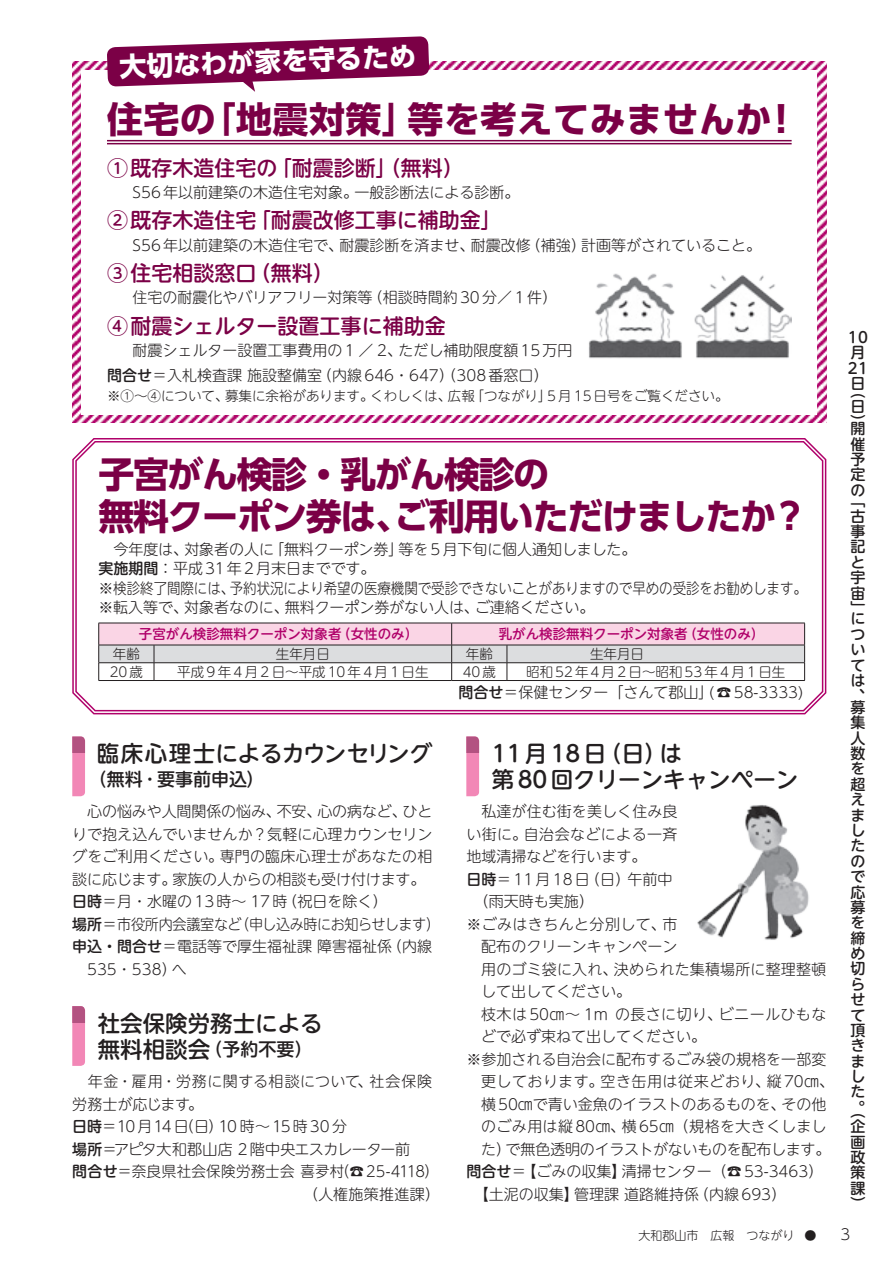
<style>
.page{position:relative;width:893px;height:1263px;background:#fff}
.page>*{position:absolute;margin:0;border:0;box-sizing:border-box;transform-origin:0 0}
.t1{font:700 36px/42px "UD Shin Go Pro";letter-spacing:-.04em;color:#7b0046}
.t2{font:700 36px "UD Shin Go Pro";letter-spacing:.01em;color:#7b0046}
.t3{font:700 27px "UD Shin Go Pro";color:#fff}
.t4{font:500 22.5px/25.5px "UD Shin M Go Pr 6";color:#231f20}
.t5{font:500 21px "UD Shin M Go Pr 6";color:#7b0046}
.t6{font:500 18px "UD Shin M Go Pr 6";color:#231f20}
.t7{font:300 15px/19.5px "UD Shin M Go Pr 6";color:#231f20}
.t8{font:500 15px/15.5px "UD Shin M Go Pr 6";color:#231f20;text-align:justify}
.t9{font:300 15px "UD Shin M Go Pr 6";letter-spacing:.025em;color:#231f20}
.t10{font:300 15px "UD Shin M Go Pr 6";letter-spacing:.035em;color:#231f20}
.t11{font:300 15px "UD Shin M Go Pr 6";letter-spacing:-.025em;color:#231f20}
.t12{font:300 15px "UD Shin M Go Pr 6";letter-spacing:.04em;color:#231f20}
.t13{font:300 15px "UD Shin M Go Pr 6";letter-spacing:-.02em;color:#231f20}
.t14{font:300 15px "UD Shin M Go Pr 6";letter-spacing:.03em;color:#231f20}
.t15{font:300 13.5px "UD Shin M Go Pr 6";color:#231f20}
.t16{font:500 13.5px "UD Shin M Go Pr 6";color:#b0016a}
.t17{font:300 12px "UD Shin M Go Pr 6";color:#231f20}
.s1{font-weight:500}
.s2{font-size:22.5px}
</style>
<div class="page">
<svg style="left:72px;top:438px;width:755px;height:277px;background:#d478af"></svg>
<svg style="left:75px;top:440px;width:749px;height:272px"></svg>
<img style="left:72px;top:61px;width:754px;height:362px">
<div style="left:81px;top:70px;width:736px;height:344px;background:#fff"></div>
<hr style="left:107px;top:140px;width:685px;height:1px;background:#7b0046">
<hr style="left:107px;top:143px;width:685px;height:1px;background:#7b0046">
<svg style="left:72px;top:753px;width:13px;height:43px"></svg>
<div style="left:72px;top:736px;width:13px;height:17px;background:#b35281"></div>
<svg style="left:466px;top:753px;width:13px;height:43px"></svg>
<div style="left:466px;top:736px;width:13px;height:17px;background:#b35281"></div>
<svg style="left:72px;top:1022px;width:13px;height:44px"></svg>
<div style="left:72px;top:1006px;width:13px;height:16px;background:#b35281"></div>
<svg style="left:107px;top:36px;width:322px;height:56px"></svg>
<img style="left:697px;top:805px;width:112px;height:135px">
<img style="left:589px;top:273px;width:93px;height:86px">
<img style="left:694px;top:275px;width:98px;height:84px">
<svg style="left:98px;top:623px;width:707px;height:57px"></svg>
<hr style="left:99px;top:680px;width:55px;height:1px;background:#231f20">
<hr style="left:154px;top:680px;width:298px;height:1px;background:#231f20">
<hr style="left:452px;top:680px;width:55px;height:1px;background:#231f20">
<hr style="left:507px;top:680px;width:298px;height:1px;background:#231f20">
<h2 class="t3" style="left:119px;top:45px;width:298px;rotate:-2deg">大切なわが家を守るため</h2>
<h1 class="t2" style="left:107px;top:90px;width:693px">住宅の「地震対策」等を考えてみませんか！</h1>
<h3 class="t5" style="left:107px;top:150px;width:358px">①既存木造住宅の「耐震診断」（無料）</h3>
<p class="t7" style="left:133px;top:182px;width:388px">S56年以前建築の木造住宅対象。一般診断法による診断。</p>
<h3 class="t5" style="left:107px;top:203px;width:396px">②既存木造住宅「耐震改修工事に補助金」</h3>
<p class="t7" style="left:133px;top:234px;width:630px">S56年以前建築の木造住宅で、耐震診断を済ませ、耐震改修（補強）計画等がされていること。</p>
<h3 class="t5" style="left:107px;top:255px;width:228px">③住宅相談窓口（無料）</h3>
<p class="t7" style="left:133px;top:287px;width:426px">住宅の耐震化やバリアフリー対策等（相談時間約30分／１件）</p>
<h3 class="t5" style="left:107px;top:309px;width:340px">④耐震シェルター設置工事に補助金</h3>
<p class="t7" style="left:107px;top:337px;width:467px;line-height:25.2px;text-indent:26px">耐震シェルター設置工事費用の1 ／ 2、ただし補助限度額15万円<span class="s1">問合せ</span>＝入札検査課 施設整備室（内線646・647）（308番窓口）</p>
<p class="t15" style="left:107px;top:385px;width:623px">※①～④について、募集に余裕があります。くわしくは、広報「つながり」5月15日号をご覧ください。</p>
<h1 class="t1" style="left:99px;top:452px;width:711px">子宮がん検診・乳がん検診の<br>無料クーポン券は、ご利用いただけましたか？</h1>
<p class="t7" style="left:98px;top:539px;width:710px">　今年度は、対象者の人に「無料クーポン券」等を5月下旬に個人通知しました。<br><span class="s1">実施期間</span>：平成31年2月末日までです。<br>※検診終了間際には、予約状況により希望の医療機関で受診できないことがありますので早めの受診をお勧めします。※転入等で、対象者なのに、無料クーポン券がない人は、ご連絡ください。</p>
<p class="t16" style="left:139px;top:623px;width:281px">子宮がん検診無料クーポン対象者（女性のみ）</p>
<p class="t16" style="left:499px;top:623px;width:267px">乳がん検診無料クーポン対象者（女性のみ）</p>
<p class="t15" style="left:113px;top:643px;width:28px">年齢</p>
<p class="t15" style="left:276px;top:643px;width:55px">生年月日</p>
<p class="t15" style="left:466px;top:643px;width:180px">年齢 　　　　　　生年月日</p>
<p class="t15" style="left:110px;top:661px;width:35px">20歳</p>
<p class="t15" style="left:177px;top:661px;width:253px">平成９年４月２日～平成10年４月１日生</p>
<p class="t15" style="left:463px;top:661px;width:35px">40歳</p>
<p class="t15" style="left:526px;top:661px;width:261px">昭和52年4月２日～昭和53年４月１日生</p>
<p class="t7" style="left:459px;top:682px;width:347px"><span class="s1">問合せ</span>＝保健センター「さんて郡山」(☎58-3333)</p>
<h3 class="t4" style="left:97px;top:740px;width:337px">臨床心理士によるカウンセリング</h3>
<p class="t6" style="left:89px;top:764px;width:177px">（無料･要事前申込）</p>
<p class="t7" style="left:87px;top:801px;width:347px">心の悩みや人間関係の悩み、不安、心の病など、ひと</p>
<p class="t7" style="left:72px;top:823px;width:362px">りで抱え込んでいませんか？気軽に心理カウンセリン</p>
<p class="t7" style="left:72px;top:846px;width:362px">グをご利用ください。専門の臨床心理士があなたの相</p>
<p class="t7" style="left:72px;top:868px;width:355px">談に応じます。家族の人からの相談も受け付けます。</p>
<p class="t7" style="left:72px;top:891px;width:317px"><span class="s1">日時</span>＝月・水曜の13時～ 17時（祝日を除く）</p>
<p class="t11" style="left:72px;top:912px;width:369px"><span class="s1">場所</span>＝市役所内会議室など（申し込み時にお知らせします）</p>
<p class="t7" style="left:72px;top:936px;width:361px"><span class="s1">申込・問合せ</span>＝電話等で厚生福祉課 障害福祉係（内線</p>
<p class="t7" style="left:87px;top:958px;width:101px">535・538）へ</p>
<h3 class="t4" style="left:98px;top:1010px;width:226px">社会保険労務士による</h3>
<p class="t6" style="left:98px;top:1034px;width:216px"><span class="s2">無料相談会</span>（予約不要）</p>
<p class="t12" style="left:88px;top:1069px;width:346px">年金・雇用・労務に関する相談について、社会保険</p>
<p class="t7" style="left:72px;top:1093px;width:132px">労務士が応じます。</p>
<p class="t10" style="left:72px;top:1114px;width:276px"><span class="s1">日時</span>＝10月14日（日）10 時～15時30 分</p>
<p class="t13" style="left:72px;top:1137px;width:339px"><span class="s1">場所</span>＝アピタ大和郡山店 2 階中央エスカレーター前</p>
<p class="t7" style="left:72px;top:1161px;width:368px"><span class="s1">問合せ</span>＝奈良県社会保険労務士会 喜夛村（☎25-4118）</p>
<p class="t9" style="left:304px;top:1182px;width:138px">（人権施策推進課）</p>
<h3 class="t4" style="left:492px;top:740px;width:308px">11月18日（日）は<br>第80回クリーンキャンペーン</h3>
<p class="t7" style="left:481px;top:801px;width:198px">私達が住む街を美しく住み良</p>
<p class="t9" style="left:466px;top:822px;width:213px">い街に。自治会などによる一斉</p>
<p class="t7" style="left:466px;top:846px;width:181px">地域清掃などを行います。</p>
<p class="t7" style="left:466px;top:868px;width:208px"><span class="s1">日時</span>＝11月18日（日）午前中</p>
<p class="t7" style="left:466px;top:891px;width:129px">　（雨天時も実施）</p>
<p class="t9" style="left:466px;top:912px;width:213px">※ごみはきちんと分別して、市</p>
<p class="t7" style="left:481px;top:936px;width:198px">配布のクリーンキャンペーン</p>
<p class="t7" style="left:481px;top:958px;width:347px">用のゴミ袋に入れ、決められた集積場所に整理整頓</p>
<p class="t7" style="left:481px;top:981px;width:151px">して出してください。</p>
<p class="t14" style="left:481px;top:1002px;width:347px">枝木は50㎝～ 1m の長さに切り、ビニールひもな</p>
<p class="t7" style="left:481px;top:1026px;width:226px">どで必ず束ねて出してください。</p>
<p class="t7" style="left:466px;top:1048px;width:362px">※参加される自治会に配布するごみ袋の規格を一部変</p>
<p class="t10" style="left:481px;top:1069px;width:354px">更しております。空き缶用は従来どおり、縦70㎝、</p>
<p class="t7" style="left:481px;top:1093px;width:347px">横50㎝で青い金魚のイラストのあるものを、その他</p>
<p class="t9" style="left:481px;top:1114px;width:347px">のごみ用は縦80㎝、横65㎝（規格を大きくしまし</p>
<p class="t7" style="left:481px;top:1138px;width:351px">た）で無色透明のイラストがないものを配布します。</p>
<p class="t7" style="left:466px;top:1161px;width:371px"><span class="s1">問合せ</span>＝【ごみの収集】清掃センター（☎53-3463）　</p>
<p class="t7" style="left:466px;top:1183px;width:321px">　【土泥の収集】管理課 道路維持係（内線693）</p>
<p class="t8" style="left:848px;top:329px;width:22px;text-align:left">10月<br>21日</p>
<p class="t8" style="left:850px;top:382px;width:16px">（日</p>
<p class="t8" style="left:850px;top:415px;width:16px;line-height:18.8px">）開催</p>
<p class="t8" style="left:850px;top:451px;width:16px">予定の</p>
<p class="t8" style="left:850px;top:492px;width:16px">「古事記と宇宙」</p>
<p class="t8" style="left:850px;top:610px;width:16px">については、</p>
<p class="t8" style="left:850px;top:699px;width:16px">募集人数を超えましたので応募を締め切らせて頂きました</p>
<p class="t8" style="left:850px;top:1099px;width:16px;line-height:17.4px">。（企</p>
<p class="t8" style="left:850px;top:1133px;width:16px">画政策課）</p>
<p class="t17" style="left:638px;top:1226px;width:179px">大和郡山市 広報　つながり ●</p>
<p class="t7" style="left:840px;top:1224px;width:11px">3</p>
</div>
